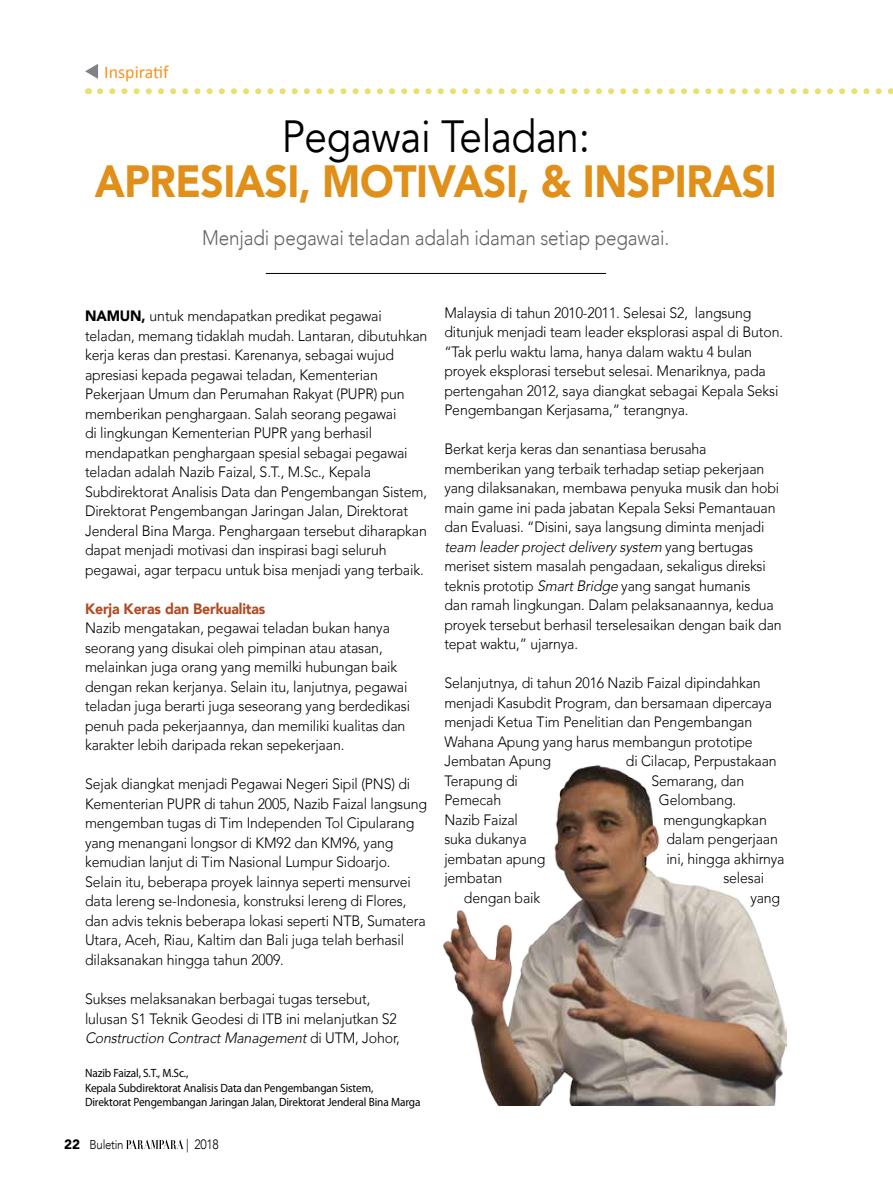
<style>
.page{position:relative;width:893px;height:1191px;background:#fff}
.page>*{position:absolute;margin:0;border:0;box-sizing:border-box;transform-origin:0 0}
.t1{font:900 45px "Avenir";letter-spacing:-.01em;color:#e08f18;scale:.9 1}
.t2{font:45px "Avenir";letter-spacing:-.01em;color:#000;scale:.9 1}
.t3{font:300 21px "Avenir";letter-spacing:-.01em;color:#636466;scale:.9 1}
.t4{font:18px "Calibri";color:#f7941e}
.t5{font:italic 300 15px/19.5px "Avenir";letter-spacing:-.01em;color:#000;scale:.94 1}
.t6{font:900 15px "Avenir";letter-spacing:-.01em;color:#b14c24;scale:.94 1}
.t7{font:900 15px "Avenir";color:#000;scale:.94 1}
.t8{font:300 13.5px "Avenir";color:#000;scale:.9 1}
.t9{font:300 12.75px "Avenir";letter-spacing:-.025em;color:#000;scale:.9 1}
.t10{font:12px/14.4px "Myriad Pro";letter-spacing:-.01em;color:#000;scale:.94 1}
.s1{font-weight:900;font-style:normal}
.s2{font-weight:900;font-size:13.5px}
</style>
<div class="page">
<svg style="left:126px;top:1139px;width:58px;height:10px"></svg>
<svg style="left:100px;top:88px;width:793px;height:6px"></svg>
<svg style="left:85px;top:64px;width:13px;height:15px"></svg>
<hr style="left:266px;top:273px;width:340px;height:1px;background:#000">
<img style="left:443px;top:765px;width:344px;height:341px">
<p class="t4" style="left:104px;top:61px;width:66px">Inspiratif</p>
<h1 class="t2" style="left:282px;top:109px;width:344px">Pegawai Teladan:</h1>
<h1 class="t1" style="left:95px;top:142px;width:759px">APRESIASI, MOTIVASI, &amp; INSPIRASI</h1>
<h2 class="t3" style="left:202px;top:226px;width:520px">Menjadi pegawai teladan adalah idaman setiap pegawai.</h2>
<p class="t5" style="left:85px;top:306px;width:366px;text-indent:45px"><span class="s1">N,</span> untuk mendapatkan predikat pegawai teladan, memang tidaklah mudah. Lantaran, dibutuhkan kerja keras dan prestasi. Karenanya, sebagai wujud apresiasi kepada pegawai teladan, Kementerian Pekerjaan Umum dan Perumahan Rakyat (PUPR) pun memberikan penghargaan. Salah seorang pegawai<br>di lingkungan Kementerian PUPR yang berhasil mendapatkan penghargaan spesial sebagai pegawai teladan adalah Nazib Faizal, S.T., M.Sc., Kepala Subdirektorat Analisis Data dan Pengembangan Sistem, Direktorat Pengembangan Jaringan Jalan, Direktorat Jenderal Bina Marga. Penghargaan tersebut diharapkan dapat menjadi motivasi dan inspirasi bagi seluruh pegawai, agar terpacu untuk bisa menjadi yang terbaik.</p>
<p class="t6" style="left:85px;top:596px;width:193px">KERJA KERAS DAN BERKUALITAS</p>
<p class="t5" style="left:85px;top:618px;width:347px">Nazib mengatakan, pegawai teladan bukan hanya seorang yang disukai oleh pimpinan atau atasan, melainkan juga orang yang memilki hubungan baik dengan rekan kerjanya. Selain itu, lanjutnya, pegawai teladan juga berarti juga seseorang yang berdedikasi penuh pada pekerjaannya, dan memiliki kualitas dan karakter lebih daripada rekan sepekerjaan.</p>
<p class="t5" style="left:85px;top:774px;width:365px">Sejak diangkat menjadi Pegawai Negeri Sipil (PNS) di Kementerian PUPR di tahun 2005, Nazib Faizal langsung mengemban tugas di Tim Independen Tol Cipularang yang menangani longsor di KM92 dan KM96, yang kemudian lanjut di Tim Nasional Lumpur Sidoarjo.<br>Selain itu, beberapa proyek lainnya seperti mensurvei data lereng se-Indonesia, konstruksi lereng di Flores, dan advis teknis beberapa lokasi seperti NTB, Sumatera Utara, Aceh, Riau, Kaltim dan Bali juga telah berhasil dilaksanakan hingga tahun 2009.</p>
<p class="t5" style="left:85px;top:989px;width:336px">Sukses melaksanakan berbagai tugas tersebut, lulusan S1 Teknik Geodesi di ITB ini melanjutkan S2<br>Construction ContractManagementd i U T M , J o h o r,</p>
<p class="t7" style="left:85px;top:303px;width:13px">NAMU</p>
<p class="t10" style="left:85px;top:1065px;width:358px">Nazib Faizal, S.T., M.Sc.,<br>Kepala Subdirektorat Analisis Data dan Pengembangan Sistem,<br>Direktorat Pengembangan Jaringan Jalan, Direktorat Jenderal Bina Marga</p>
<p class="t9" style="left:64px;top:1137px;width:67px"><span class="s2">22</span> Buletin</p>
<p class="t8" style="left:186px;top:1136px;width:38px">| 2018</p>
<p class="t5" style="left:444px;top:303px;width:362px">Malaysia di tahun 2010-2011. Selesai S2, langsung ditunjuk menjadi team leader eksplorasi aspal di Buton. “Tak perlu waktu lama, hanya dalam waktu 4 bulan proyek eksplorasi tersebut selesai. Menariknya, pada pertengahan 2012, saya diangkat sebagai Kepala Seksi Pengembangan Kerjasama,” terangnya.</p>
<p class="t5" style="left:444px;top:439px;width:360px">Berkat kerja keras dan senantiasa berusaha memberikan yang terbaik terhadap setiap pekerjaan yang dilaksanakan, membawa penyuka musik dan hobi main game ini pada jabatan Kepala Seksi Pemantauan dan Evaluasi. “Disini, saya langsung diminta menjadi team leaderprojectdelivery system y a n g b e rt u g a s meriset sistem masalah pengadaan, sekaligus direksi teknis prototip SmartBridge yang sangat humanis<br>dan ramah lingkungan. Dalam pelaksanaannya, kedua proyek tersebut berhasil terselesaikan dengan baik dan tepat waktu,” ujarnya.</p>
<p class="t5" style="left:444px;top:673px;width:350px">Selanjutnya, di tahun 2016 Nazib Faizal dipindahkan menjadi Kasubdit Program, dan bersamaan dipercaya menjadi Ketua Tim Penelitian dan Pengembangan Wahana Apung yang harus membangun prototipe Jembatan Apung</p>
<p class="t5" style="left:626px;top:751px;width:162px">di Cilacap, Perpustakaan</p>
<p class="t5" style="left:444px;top:771px;width:80px">Terapung di</p>
<p class="t5" style="left:651px;top:771px;width:100px">Semarang, dan</p>
<p class="t5" style="left:444px;top:790px;width:62px">Pemecah</p>
<p class="t5" style="left:659px;top:790px;width:84px">Gelombang.</p>
<p class="t5" style="left:444px;top:810px;width:80px">Nazib Faizal</p>
<p class="t5" style="left:663px;top:810px;width:112px">mengungkapkan</p>
<p class="t5" style="left:444px;top:829px;width:89px">suka dukanya</p>
<p class="t5" style="left:666px;top:829px;width:120px">dalam pengerjaan</p>
<p class="t5" style="left:444px;top:849px;width:109px">jembatan apung</p>
<p class="t5" style="left:666px;top:849px;width:127px">ini, hingga akhirnya</p>
<p class="t5" style="left:444px;top:868px;width:63px">jembatan</p>
<p class="t5" style="left:723px;top:868px;width:45px">selesai</p>
<p class="t5" style="left:464px;top:888px;width:83px">dengan baik</p>
<p class="t5" style="left:750px;top:888px;width:33px">yang</p>
</div>
